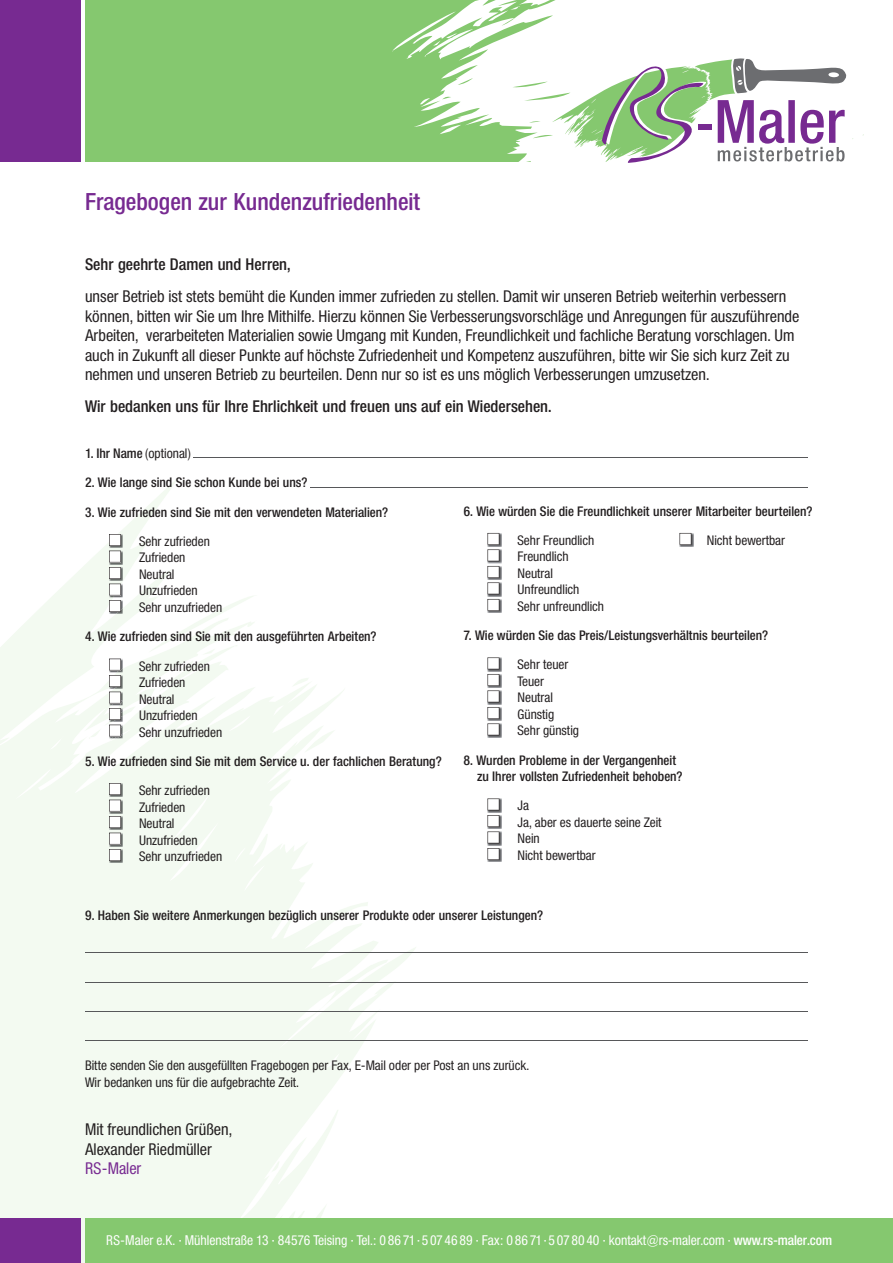
<style>
.page{position:relative;width:893px;height:1263px;background:#fff}
.page>*{position:absolute;margin:0;border:0;box-sizing:border-box;transform-origin:0 0}
.t1{font:500 24px "Neue Helvetica Condensed BQ";color:#772a91}
.t2{font:16.5px/19.5px "Neue Helvetica Condensed BQ";color:#231f20}
.t3{font:500 16.5px "Neue Helvetica Condensed BQ";color:#231f20}
.t4{font:16.5px "Neue Helvetica Condensed BQ";color:#772a91}
.t5{font:13.8px "Neue Helvetica Condensed BQ";color:#fff}
.t6{font:13.5px/16.5px "Neue Helvetica Condensed BQ";color:#231f20}
.t7{font:500 13.5px/16.5px "Neue Helvetica Condensed BQ";color:#231f20}
.s1{font-weight:500}
</style>
<div class="page">
<svg style="left:0;top:478px;width:416px;height:785px;fill:#f3faf1"></svg>
<div style="left:85px;top:1218px;width:808px;height:45px;background:#85c86f"></div>
<div style="left:0;top:1218px;width:81px;height:45px;background:#772a91"></div>
<div style="left:85px;top:0;width:808px;height:162px;background:#85c86f"></div>
<div style="left:0;top:0;width:81px;height:162px;background:#772a91"></div>
<svg style="left:392px;top:0;width:501px;height:162px;fill:#fff"></svg>
<svg style="left:552px;top:58px;width:296px;height:105px"></svg>
<div style="left:698px;top:124px;width:14px;height:6px;background:#772a91"></div>
<hr style="left:193px;top:458px;width:615px;height:1px;background:#57585a">
<hr style="left:310px;top:487px;width:498px;height:1px;background:#57585a">
<img style="left:109px;top:612px;width:14px;height:2px">
<svg style="left:109px;top:534px;width:14px;height:78px"></svg>
<svg style="left:109px;top:659px;width:14px;height:79px"></svg>
<img style="left:121px;top:783px;width:2px;height:14px">
<img style="left:121px;top:800px;width:2px;height:13px">
<img style="left:121px;top:816px;width:2px;height:14px">
<img style="left:121px;top:833px;width:2px;height:13px">
<img style="left:109px;top:849px;width:14px;height:14px">
<svg style="left:109px;top:783px;width:12px;height:78px"></svg>
<hr style="left:85px;top:952px;width:723px;height:1px;background:#57585a">
<hr style="left:85px;top:982px;width:723px;height:1px;background:#57585a">
<hr style="left:85px;top:1011px;width:723px;height:1px;background:#57585a">
<hr style="left:85px;top:1040px;width:723px;height:1px;background:#57585a">
<img style="left:680px;top:533px;width:13px;height:14px">
<svg style="left:679px;top:533px;width:12px;height:12px"></svg>
<img style="left:488px;top:611px;width:13px;height:2px">
<svg style="left:487px;top:533px;width:14px;height:78px"></svg>
<svg style="left:487px;top:657px;width:14px;height:80px"></svg>
<img style="left:488px;top:860px;width:13px;height:2px">
<svg style="left:487px;top:798px;width:14px;height:62px"></svg>
<h1 class="t1" style="left:85px;top:187px;width:337px">Fragebogen zur Kundenzufriedenheit</h1>
<p class="t3" style="left:85px;top:254px;width:207px">Sehr geehrte Damen und Herren,</p>
<p class="t2" style="left:85px;top:287px;width:716px">unser Betrieb ist stets bemüht die Kunden immer zufrieden zu stellen. Damit wir unseren Betrieb weiterhin verbessern können, bitten wir Sie um Ihre Mithilfe. Hierzu können Sie Verbesserungsvorschläge und Anregungen für auszuführende Arbeiten, verarbeiteten Materialien sowie Umgang mit Kunden, Freundlichkeit und fachliche Beratung vorschlagen. Um auch in Zukunft all dieser Punkte auf höchste Zufriedenheit und Kompetenz auszuführen, bitte wir Sie sich kurz Zeit zu nehmen und unseren Betrieb zu beurteilen. Denn nur so ist es uns möglich Verbesserungen umzusetzen.</p>
<p class="t3" style="left:85px;top:397px;width:468px">Wir bedanken uns für Ihre Ehrlichkeit und freuen uns auf ein Wiedersehen.</p>
<p class="t6" style="left:85px;top:445px;width:107px"><span class="s1">1. Ihr Name</span> (optional)</p>
<p class="t7" style="left:85px;top:474px;width:224px">2. Wie lange sind Sie schon Kunde bei uns?</p>
<p class="t7" style="left:85px;top:504px;width:305px">3. Wie zufrieden sind Sie mit den verwendeten Materialien?</p>
<p class="t6" style="left:139px;top:533px;width:85px">Sehr zufrieden<br>Zufrieden<br>Neutral<br>Unzufrieden<br>Sehr unzufrieden</p>
<p class="t7" style="left:85px;top:628px;width:293px">4. Wie zufrieden sind Sie mit den ausgeführten Arbeiten?</p>
<p class="t6" style="left:139px;top:658px;width:85px">Sehr zufrieden<br>Zufrieden<br>Neutral<br>Unzufrieden<br>Sehr unzufrieden</p>
<p class="t7" style="left:85px;top:753px;width:358px">5. Wie zufrieden sind Sie mit dem Service u. der fachlichen Beratung?</p>
<p class="t6" style="left:139px;top:782px;width:85px">Sehr zufrieden<br>Zufrieden<br>Neutral<br>Unzufrieden<br>Sehr unzufrieden</p>
<p class="t7" style="left:463px;top:503px;width:350px">6. Wie würden Sie die Freundlichkeit unserer Mitarbeiter beurteilen?</p>
<p class="t6" style="left:517px;top:532px;width:78px">Sehr Freundlich</p>
<p class="t6" style="left:707px;top:532px;width:80px">Nicht bewertbar</p>
<p class="t6" style="left:517px;top:548px;width:88px">Freundlich<br>Neutral<br>Unfreundlich<br>Sehr unfreundlich</p>
<p class="t7" style="left:463px;top:627px;width:306px">7. Wie würden Sie das Preis/Leistungsverhältnis beurteilen?</p>
<p class="t6" style="left:517px;top:656px;width:63px">Sehr teuer<br>Teuer<br>Neutral<br>Günstig<br>Sehr günstig</p>
<p class="t7" style="left:477px;top:752px;width:207px;text-indent:-14px">8. Wurden Probleme in der Vergangenheit zu Ihrer vollsten Zufriedenheit behoben?</p>
<p class="t6" style="left:517px;top:797px;width:146px">Ja<br>Ja, aber es dauerte seine Zeit<br>Nein<br>Nicht bewertbar</p>
<p class="t7" style="left:85px;top:907px;width:460px">9. Haben Sie weitere Anmerkungen bezüglich unserer Produkte oder unserer Leistungen?</p>
<p class="t6" style="left:85px;top:1057px;width:446px">Bitte senden Sie den ausgefüllten Fragebogen per Fax, E-Mail oder per Post an uns zurück.<br>Wir bedanken uns für die aufgebrachte Zeit.</p>
<p class="t2" style="left:85px;top:1120px;width:149px">Mit freundlichen Grüßen,<br>Alexander Riedmüller</p>
<p class="t4" style="left:85px;top:1159px;width:58px">RS-Maler</p>
<p class="t5" style="left:106px;top:1232px;width:727px">RS-Maler e.K. · Mühlenstraße 13 · 84576 Teising · Tel.: 0 86 71 · 5 07 46 89 · Fax: 0 86 71 · 5 07 80 40 · kontakt@rs-maler.com · <span class="s1">www.rs-maler.com</span></p>
</div>
